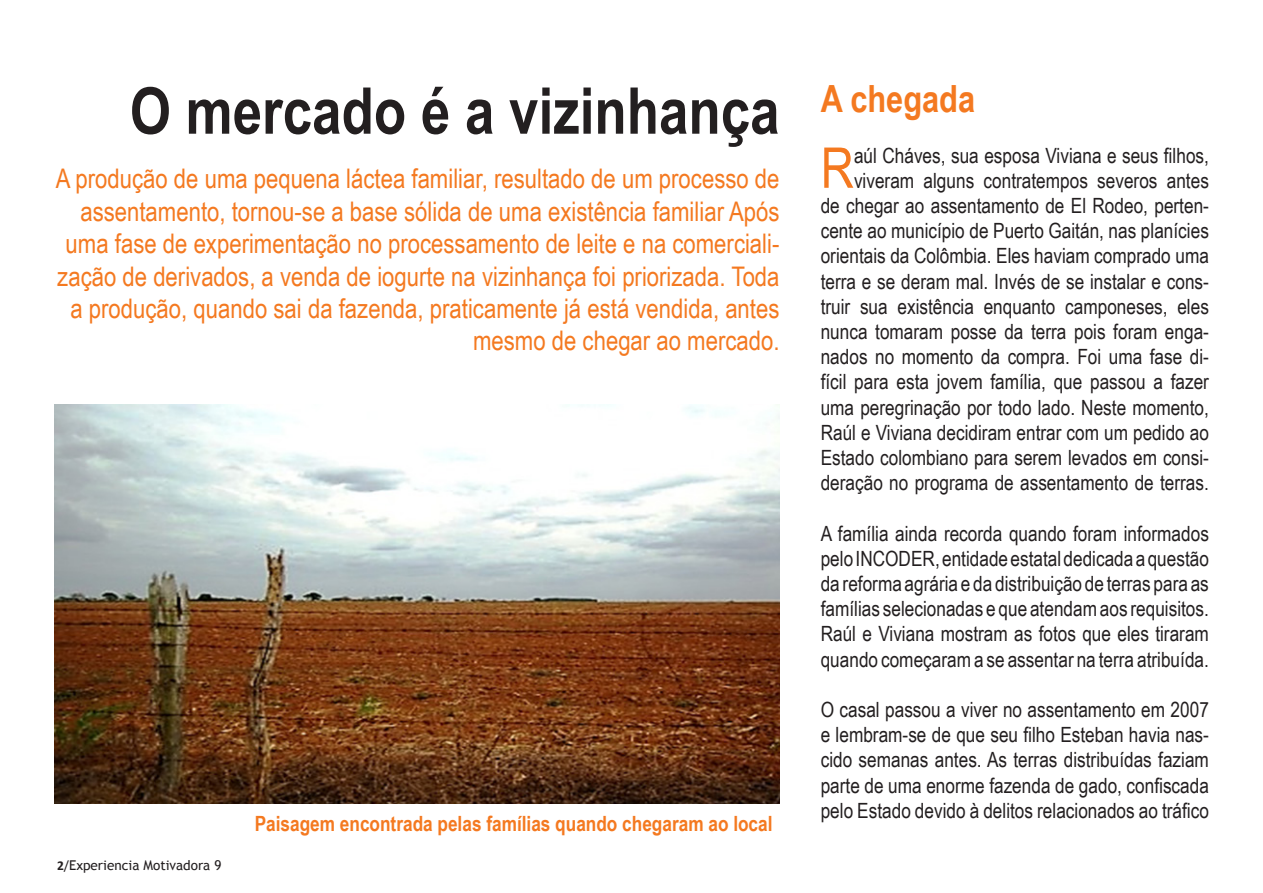
<style>
.page{position:relative;width:1263px;height:893px;background:#fff}
.page>*{position:absolute;margin:0;border:0;box-sizing:border-box;transform-origin:0 0}
.t1{font:700 64.5px "Arial Narrow";color:#231f20}
.t2{font:56.25px "Arial Narrow";color:#f47920}
.t3{font:700 37.5px "Arial Narrow";color:#f47920}
.t4{font:27px/32.4px "Arial Narrow";color:#f47920;text-align:right}
.t5{font:21px/25.2px "Arial Narrow";color:#231f20;text-align:justify}
.t6{font:700 21px "Arial Narrow";color:#f47920}
.t7{font:13.5px "Trebuchet MS";color:#231f20}
.s1{font-family:"Calibri";font-weight:700}
.s2{font-family:"Calibri"}
</style>
<div class="page">
<img style="left:54px;top:404px;width:726px;height:400px">
<p class="t1" style="left:130px;top:62px;width:651px">O mercado é a vizinhança</p>
<p class="t4" style="left:56px;top:162px;width:725px">A produção de uma pequena láctea familiar, resultado de um processo de assentamento, tornou-se a base sólida de uma existência familiar Após uma fase de experimentação no processamento de leite e na comerciali&shy;zação de derivados, a venda de iogurte na vizinhança foi priorizada. Toda a produção, quando sai da fazenda, praticamente já está vendida, antes mesmo de chegar ao mercado.</p>
<p class="t7" style="left:57px;top:857px;width:166px"><span class="s1">2</span><span class="s2">/</span>Experiencia Motivadora 9</p>
<p class="t6" style="left:255px;top:807px;width:519px">Paisagem encontrada pelas famílias quando chegaram ao local</p>
<p class="t3" style="left:821px;top:71px;width:156px">A chegada</p>
<p class="t2" style="left:821px;top:127px;width:35px">R</p>
<p class="t5" style="left:821px;top:142px;width:390px;text-align:right">aúl Cháves, sua esposa Viviana e seus filhos, viveram alguns contratempos severos antes<br>de chegar ao assentamento de El Rodeo, perten&shy;cente ao município de Puerto Gaitán, nas planícies orientais da Colômbia. Eles haviam comprado uma terra e se deram mal. Invés de se instalar e cons&shy;truir sua existência enquanto camponeses, eles nunca tomaram posse da terra pois foram enga&shy;nados no momento da compra. Foi uma fase di&shy;fícil para esta jovem família, que passou a fazer uma peregrinação por todo lado. Neste momento, Raúl e Viviana decidiram entrar com um pedido ao Estado colombiano para serem levados em consi&shy;deração no programa de assentamento de terras.</p>
<p class="t5" style="left:821px;top:520px;width:390px">A família ainda recorda quando foram informados pelo INCODER, entidade estatal dedicada a questão da reforma agrária e da distribuição de terras para as famílias selecionadas e que atendam aos requisitos.<br>Raúl e Viviana mostram as fotos que eles tiraram quando começaram a se assentar na terra atribuída.</p>
<p class="t5" style="left:821px;top:696px;width:390px">O casal passou a viver no assentamento em 2007 e lembram-se de que seu filho Esteban havia nas&shy;cido semanas antes. As terras distribuídas faziam parte de uma enorme fazenda de gado, confiscada pelo Estado devido à delitos relacionados ao tráfico</p>
</div>
